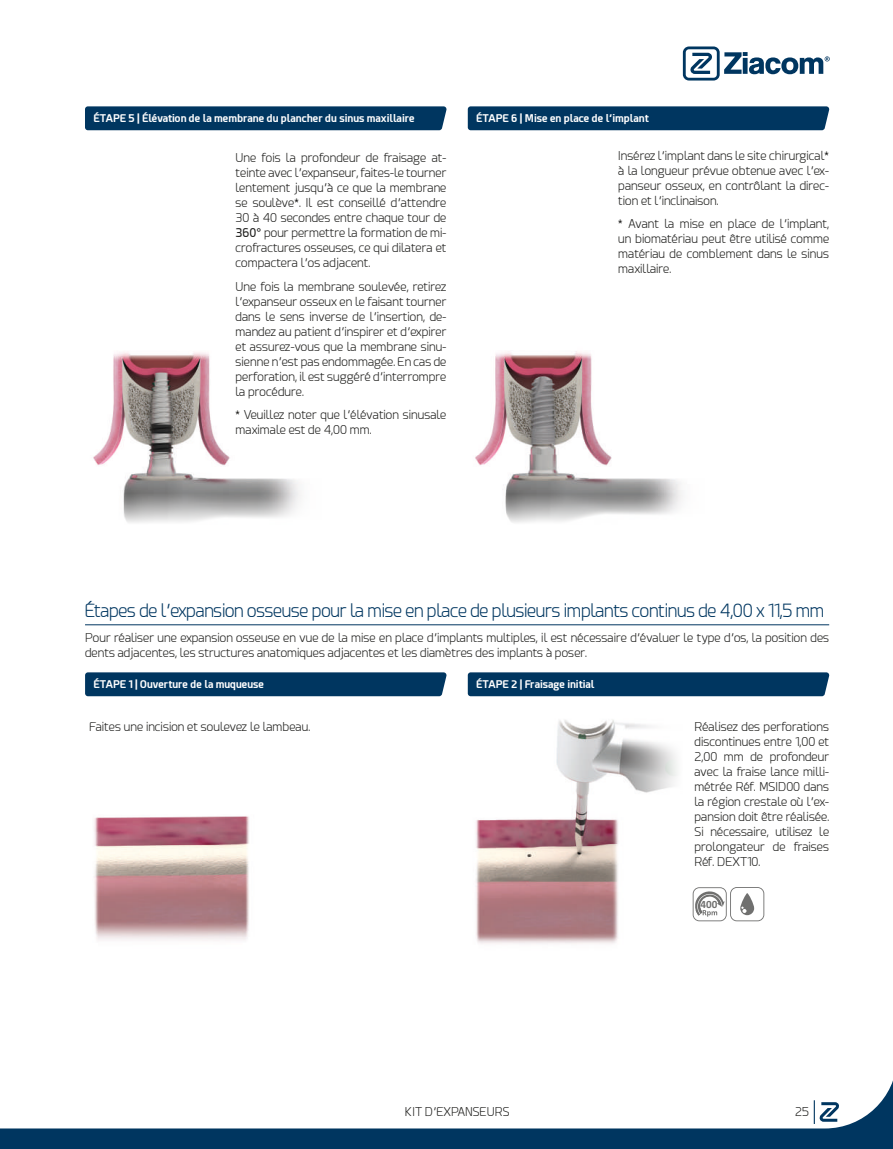
<style>
.page{position:relative;width:893px;height:1149px;background:#fff}
.page>*{position:absolute;margin:0;border:0;box-sizing:border-box;transform-origin:0 0}
.t1{font:300 18px "Esphimere";letter-spacing:-.02em;color:#003660}
.t2{font:300 12px/15px "Esphimere";color:#1d1d1b;text-align:justify}
.t3{font:700 11.1px "Calibri";color:#70706f}
.t4{font:700 10.5px "Esphimere";color:#fff}
.s1{font-weight:400}
</style>
<div class="page">
<img style="left:476px;top:720px;width:201px;height:224px">
<img style="left:93px;top:352px;width:208px;height:171px">
<div style="left:85px;top:672px;width:362px;height:24px;background:#003660"></div>
<div style="left:468px;top:672px;width:361px;height:24px;background:#003660"></div>
<div style="left:85px;top:106px;width:362px;height:24px;background:#003660"></div>
<div style="left:468px;top:106px;width:361px;height:24px;background:#003660"></div>
<svg style="left:693px;top:887px;width:71px;height:34px"></svg>
<hr style="left:85px;top:624px;width:744px;height:1px;background:#003660">
<img style="left:475px;top:351px;width:208px;height:172px">
<img style="left:94px;top:816px;width:155px;height:125px">
<svg style="left:683px;top:46px;width:147px;height:34px"></svg>
<svg style="left:0;top:1080px;width:893px;height:68px"></svg>
<svg style="left:814px;top:1099px;width:25px;height:24px"></svg>
<p class="t4" style="left:94px;top:112px;width:323px">ÉTAPE 5 | Élévation de la membrane du plancher du sinus maxillaire</p>
<p class="t4" style="left:476px;top:112px;width:174px">ÉTAPE 6 | Mise en place de l’implant</p>
<p class="t2" style="left:618px;top:148px;width:212px">Insérez l’implant dans le site chirurgical* à la longueur prévue obtenue avec l’ex&shy;panseur osseux, en contrôlant la direc&shy;tion et l’inclinaison.</p>
<p class="t2" style="left:618px;top:217px;width:212px">* Avant la mise en place de l’implant, un biomatériau peut être utilisé comme matériau de comblement dans le sinus maxillaire.</p>
<p class="t2" style="left:236px;top:150px;width:212px">Une fois la profondeur de fraisage at&shy;teinte avec l’expanseur, faites-le tourner lentement jusqu’à ce que la membrane se soulève*. Il est conseillé d’attendre 30 à 40 secondes entre chaque tour de <span class="s1">360°</span> pour permettre la formation de mi&shy;crofractures osseuses, ce qui dilatera et compactera l’os adjacent.</p>
<p class="t2" style="left:236px;top:279px;width:212px">Une fois la membrane soulevée, retirez l’expanseur osseux en le faisant tourner dans le sens inverse de l’insertion, de&shy;mandez au patient d’inspirer et d’expirer et assurez-vous que la membrane sinu&shy;sienne n’est pas endommagée. En cas de perforation, il est suggéré d’interrompre la procédure.</p>
<p class="t2" style="left:236px;top:407px;width:212px">* Veuillez noter que l’élévation sinusale maximale est de 4,00 mm.</p>
<h1 class="t1" style="left:85px;top:599px;width:741px">Étapes de l’expansion osseuse pour la mise en place de plusieurs implants continus de 4,00 x 11,5 mm</h1>
<p class="t2" style="left:85px;top:630px;width:746px">Pour réaliser une expansion osseuse en vue de la mise en place d’implants multiples, il est nécessaire d’évaluer le type d’os, la position des dents adjacentes, les structures anatomiques adjacentes et les diamètres des implants à poser.</p>
<p class="t4" style="left:94px;top:677px;width:172px">ÉTAPE 1 | Ouverture de la muqueuse</p>
<p class="t4" style="left:476px;top:677px;width:120px">ÉTAPE 2 | Fraisage initial</p>
<p class="t2" style="left:89px;top:719px;width:222px">Faites une incision et soulevez le lambeau.</p>
<p class="t2" style="left:694px;top:719px;width:136px">Réalisez des perforations discontinues entre 1,00 et 2,00 mm de profondeur avec la fraise lance milli&shy;métrée Réf. MSID00 dans la région crestale où l’ex&shy;pansion doit être réalisée.<br>Si nécessaire, utilisez le prolongateur de fraises Réf. DEXT10.</p>
<p class="t3" style="left:701px;top:896px;width:18px">400</p>
<p class="t2" style="left:405px;top:1104px;width:106px">KIT D’EXPANSEURS</p>
<p class="t2" style="left:795px;top:1104px;width:15px">25</p>
</div>
